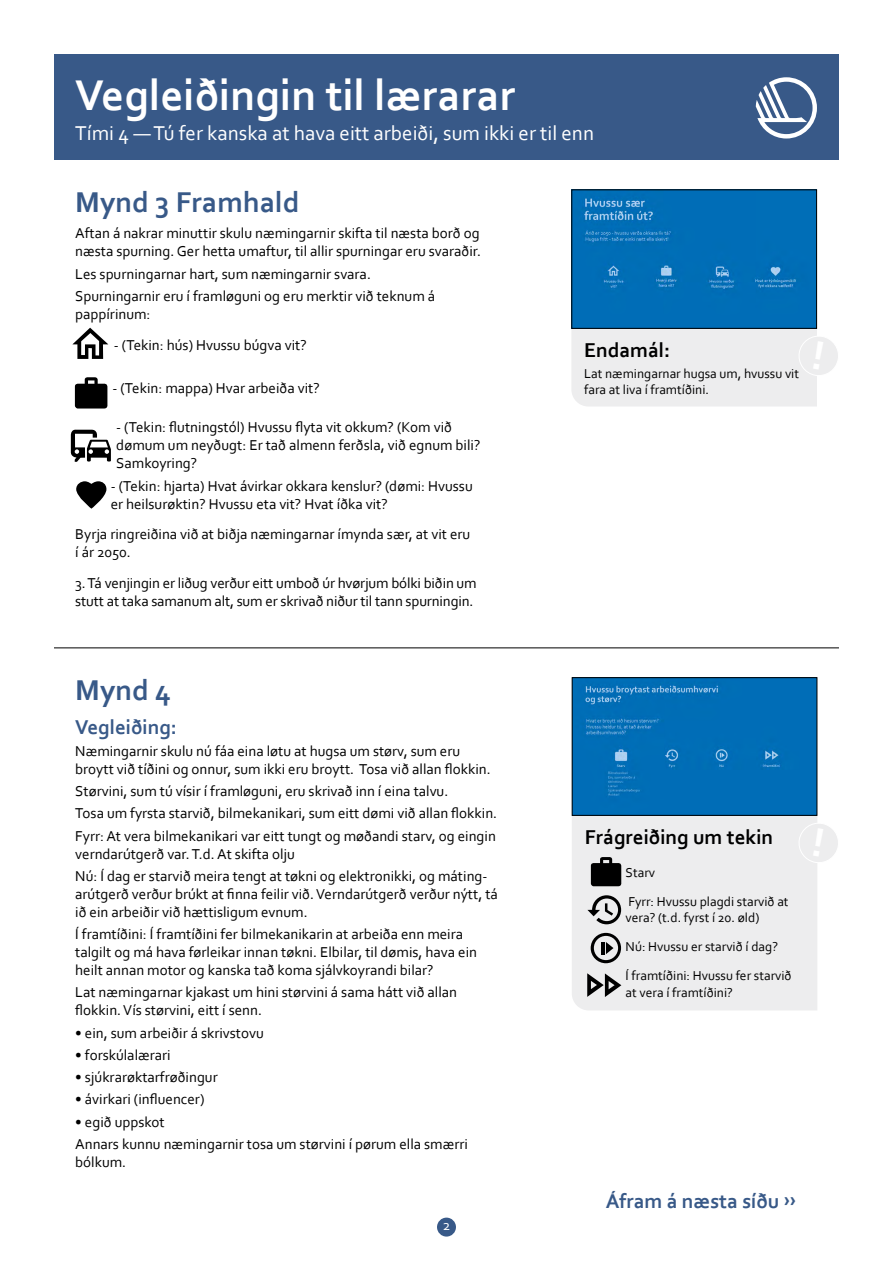
<style>
.page{position:relative;width:893px;height:1263px;background:#fff}
.page>*{position:absolute;margin:0;border:0;box-sizing:border-box;transform-origin:0 0}
.Lärarhandledning_H1{font:700 45px "Corbel";color:#fff}
.Bild_Rubrik_H2{font:700 30px "Corbel";color:#385988}
.Lektion_Rubrik_H1{font:21px "Corbel";color:#fff}
.Instruktion_Rubrik_H{font:700 21px "Corbel";color:#385988}
.Syfte_Rubrik_H4{font:700 21px "Corbel";color:#000}
.Brödtext_P{font:15px/18px "Corbel";color:#000}
.t1{font:15px "Corbel";color:#fff}
.Syfte_Brödtext_P{font:13.5px/16.2px "Corbel";color:#000}
</style>
<div class="page">
<div style="left:572px;top:816px;width:245px;height:194px;background:#ededee"></div>
<img style="left:574px;top:679px;width:241px;height:135px">
<div style="left:572px;top:677px;width:245px;height:139px;border:1px solid #000"></div>
<svg style="left:796px;top:820px;width:42px;height:44px"></svg>
<hr style="left:54px;top:647px;width:785px;height:1px;background:#000">
<div style="left:571px;top:329px;width:267px;height:77px;background:#ededee"></div>
<img style="left:573px;top:191px;width:242px;height:136px">
<div style="left:571px;top:189px;width:246px;height:140px;border:1px solid #000"></div>
<svg style="left:591px;top:857px;width:30px;height:29px"></svg>
<svg style="left:587px;top:895px;width:34px;height:29px"></svg>
<svg style="left:591px;top:933px;width:30px;height:30px"></svg>
<svg style="left:587px;top:973px;width:34px;height:24px"></svg>
<svg style="left:72px;top:328px;width:36px;height:31px"></svg>
<svg style="left:75px;top:377px;width:33px;height:31px"></svg>
<svg style="left:71px;top:429px;width:40px;height:33px"></svg>
<svg style="left:76px;top:481px;width:30px;height:28px"></svg>
<div style="left:437px;top:1217px;width:19px;height:19px;background:#385988;border-radius:50%"></div>
<div style="left:54px;top:54px;width:785px;height:106px;background:#385988"></div>
<svg style="left:756px;top:77px;width:61px;height:62px"></svg>
<h1 class="Lärarhandledning_H1" style="left:75px;top:67px;width:442px">Vegleiðingin til lærarar</h1>
<h1 class="Lektion_Rubrik_H1" style="left:75px;top:120px;width:520px">Tími 4 — Tú fer kanska at hava eitt arbeiði, sum ikki er til enn</h1>
<h2 class="Bild_Rubrik_H2" style="left:75px;top:183px;width:226px">Mynd 3 Framhald</h2>
<p class="Brödtext_P" style="left:75px;top:224px;width:407px">Aftan á nakrar minuttir skulu næmingarnir skifta til næsta borð og næsta spurning. Ger hetta umaftur, til allir spurningar eru svaraðir.</p>
<p class="Brödtext_P" style="left:75px;top:264px;width:297px">Les spurningarnar hart, sum næmingarnir svara.</p>
<p class="Brödtext_P" style="left:75px;top:286px;width:361px">Spurningarnir eru í framløguni og eru merktir við teknum á pappírinum:</p>
<p class="Brödtext_P" style="left:114px;top:335px;width:194px">- (Tekin: hús) Hvussu búgva vit?</p>
<p class="Brödtext_P" style="left:112px;top:379px;width:209px">- (Tekin: mappa) Hvar arbeiða vit?</p>
<p class="Brödtext_P" style="left:116px;top:418px;width:366px">- (Tekin: flutningstól) Hvussu flyta vit okkum? (Kom við dømum um neyðugt: Er tað almenn ferðsla, við egnum bili?<br>Samkoyring?</p>
<p class="Brödtext_P" style="left:111px;top:476px;width:364px">- (Tekin: hjarta) Hvat ávirkar okkara kenslur? (dømi: Hvussu er heilsurøktin? Hvussu eta vit? Hvat íðka vit?</p>
<p class="Brödtext_P" style="left:75px;top:525px;width:397px">Byrja ringreiðina við at biðja næmingarnar ímynda sær, at vit eru í ár 2050.</p>
<p class="Brödtext_P" style="left:75px;top:574px;width:403px">3. Tá venjingin er liðug verður eitt umboð úr hvørjum bólki biðin um stutt at taka samanum alt, sum er skrivað niður til tann spurningin.</p>
<h2 class="Bild_Rubrik_H2" style="left:75px;top:671px;width:97px">Mynd 4</h2>
<h3 class="Instruktion_Rubrik_H" style="left:75px;top:714px;width:103px">Vegleiðing:</h3>
<p class="Brödtext_P" style="left:75px;top:741px;width:417px">Næmingarnir skulu nú fáa eina løtu at hugsa um størv, sum eru broytt við tíðini og onnur, sum ikki eru broytt. Tosa við allan flokkin.</p>
<p class="Brödtext_P" style="left:75px;top:782px;width:375px">Størvini, sum tú vísir í framløguni, eru skrivað inn í eina talvu.</p>
<p class="Brödtext_P" style="left:75px;top:804px;width:423px">Tosa um fyrsta starvið, bilmekanikari, sum eitt dømi við allan flokkin.</p>
<p class="Brödtext_P" style="left:75px;top:826px;width:422px">Fyrr: At vera bilmekanikari var eitt tungt og møðandi starv, og eingin verndarútgerð var. T.d. At skifta olju</p>
<p class="Brödtext_P" style="left:75px;top:866px;width:424px">Nú: Í dag er starvið meira tengt at tøkni og elektronikki, og máting&shy;arútgerð verður brúkt at finna feilir við. Verndarútgerð verður nýtt, tá ið ein arbeiðir við hættisligum evnum.</p>
<p class="Brödtext_P" style="left:75px;top:925px;width:403px">Í framtíðini: Í framtíðini fer bilmekanikarin at arbeiða enn meira talgilt og má hava førleikar innan tøkni. Elbilar, til dømis, hava ein heilt annan motor og kanska tað koma sjálvkoyrandi bilar?</p>
<p class="Brödtext_P" style="left:75px;top:983px;width:383px">Lat næmingarnar kjakast um hini størvini á sama hátt við allan flokkin. Vís størvini, eitt í senn.</p>
<p class="Brödtext_P" style="left:75px;top:1023px;width:190px">• ein, sum arbeiðir á skrivstovu</p>
<p class="Brödtext_P" style="left:75px;top:1045px;width:97px">• forskúlalærari</p>
<p class="Brödtext_P" style="left:75px;top:1068px;width:144px">• sjúkrarøktarfrøðingur</p>
<p class="Brödtext_P" style="left:75px;top:1090px;width:131px">• ávirkari (influencer)</p>
<p class="Brödtext_P" style="left:75px;top:1112px;width:91px">• egið uppskot</p>
<p class="Brödtext_P" style="left:75px;top:1135px;width:394px">Annars kunnu næmingarnir tosa um størvini í pørum ella smærri bólkum.</p>
<p class="t1" style="left:443px;top:1215px;width:9px">2</p>
<h4 class="Syfte_Rubrik_H4" style="left:584px;top:337px;width:88px">Endamál:</h4>
<p class="Syfte_Brödtext_P" style="left:584px;top:365px;width:216px">Lat næmingarnar hugsa um, hvussu vit fara at liva í framtíðini.</p>
<h4 class="Syfte_Rubrik_H4" style="left:585px;top:824px;width:190px">Frágreiðing um tekin</h4>
<p class="Syfte_Brödtext_P" style="left:626px;top:864px;width:31px">Starv</p>
<p class="Syfte_Brödtext_P" style="left:626px;top:893px;width:165px">Fyrr: Hvussu plagdi starvið at vera? (t.d. fyrst í 20. øld)</p>
<p class="Syfte_Brödtext_P" style="left:626px;top:938px;width:154px">Nú: Hvussu er starvið í dag?</p>
<p class="Syfte_Brödtext_P" style="left:626px;top:967px;width:168px">Í framtíðini: Hvussu fer starvið at vera í framtíðini?</p>
<h3 class="Instruktion_Rubrik_H" style="left:606px;top:1188px;width:192px">Áfram á næsta síðu ››</h3>
</div>
